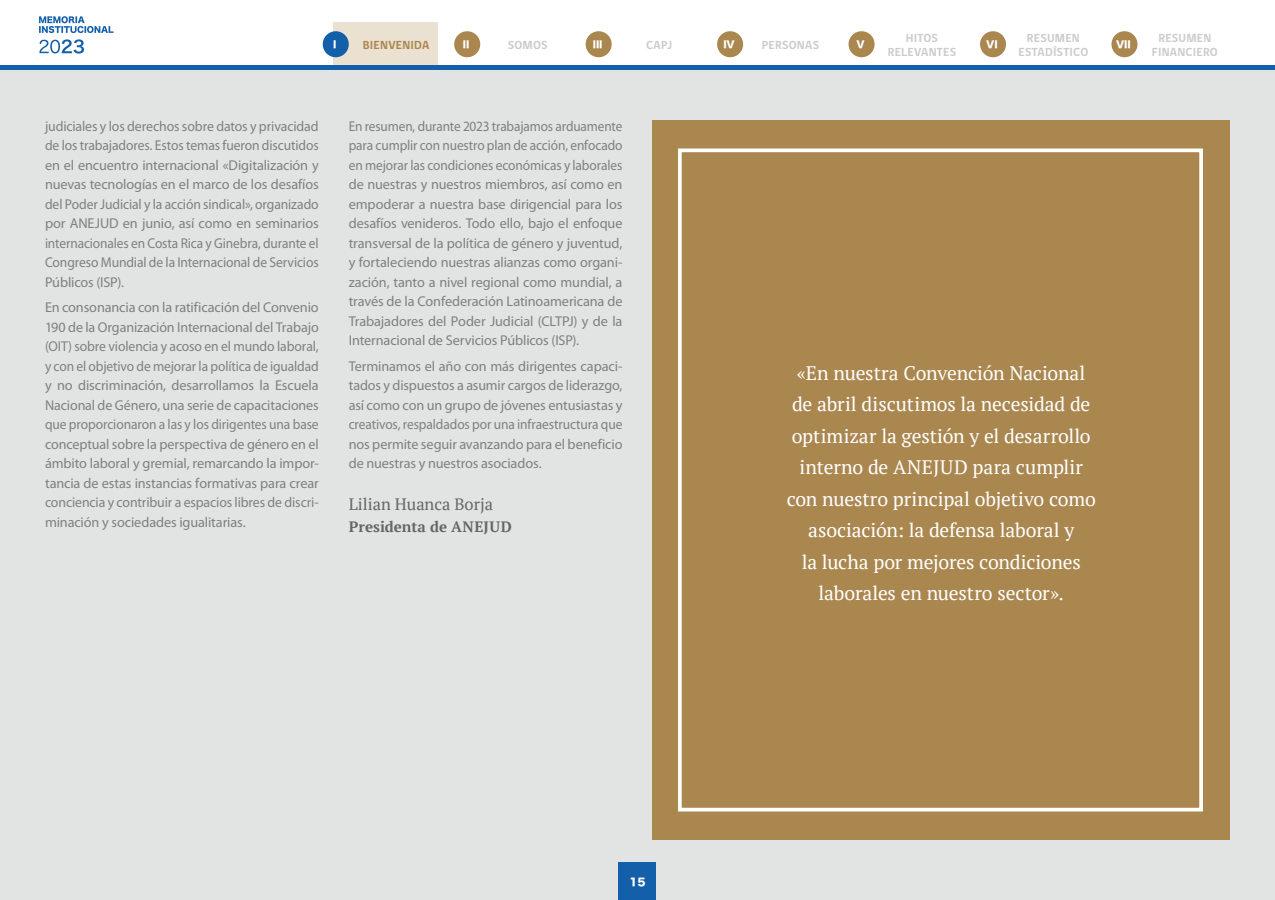
<style>
.page{position:relative;width:1275px;height:900px;background:#fff}
.page>*{position:absolute;margin:0;border:0;box-sizing:border-box;transform-origin:0 0}
.t1{font:19.5px/31.5px "PT Serif";letter-spacing:-.01em;color:#fff;text-align:center}
.t2{font:16.5px "PT Serif";color:#666}
.t3{font:700 15px "PT Serif";letter-spacing:.005em;color:#666}
.t4{font:14.25px/19.5px "Myriad Pro";letter-spacing:-.01em;color:#808080;text-align:justify}
.t5{font:14.25px/19.5px "Myriad Pro";letter-spacing:-.01em;color:#808080;text-align:justify;scale:.93 1}
.t6{font:700 12px/13.5px "gob CL";letter-spacing:.02em;color:#ccc;text-align:center}
.t7{font:700 12px "gob CL";letter-spacing:.015em;color:#ab8750}
.t8{font:10.5px "Hira Kaku Std W8";color:#fff}
.t9{font:9.6px "Hira Kaku Std W8";color:#fff}
</style>
<div class="page">
<div style="left:334px;top:23px;width:104px;height:42px;background:#eae1d1"></div>
<div style="left:0;top:65px;width:1275px;height:835px;background:#e2e3e3"></div>
<svg style="left:39px;top:16px;width:75px;height:17px"></svg>
<svg style="left:39px;top:39px;width:45px;height:15px"></svg>
<div style="left:0;top:65px;width:1275px;height:5px;background:#135fa9"></div>
<div style="left:323px;top:31px;width:26px;height:26px;background:#135fa9;border-radius:50%"></div>
<div style="left:454px;top:31px;width:26px;height:26px;background:#ab8750;border-radius:50%"></div>
<div style="left:586px;top:31px;width:26px;height:26px;background:#ab8750;border-radius:50%"></div>
<div style="left:717px;top:31px;width:26px;height:26px;background:#ab8750;border-radius:50%"></div>
<div style="left:849px;top:31px;width:26px;height:26px;background:#ab8750;border-radius:50%"></div>
<div style="left:980px;top:31px;width:26px;height:26px;background:#ab8750;border-radius:50%"></div>
<div style="left:1111px;top:31px;width:27px;height:26px;background:#ab8750;border-radius:50%"></div>
<div style="left:619px;top:863px;width:37px;height:37px;background:#135fa9"></div>
<div style="left:652px;top:120px;width:578px;height:720px;background:#ab8750"></div>
<div style="left:678px;top:149px;width:525px;height:663px;border:4px solid #fff"></div>
<p class="t6" style="left:888px;top:32px;width:70px">HITOS<br>RELEVANTES</p>
<p class="t6" style="left:1019px;top:32px;width:71px">RESUMEN<br>ESTADÍSTICO</p>
<p class="t6" style="left:1152px;top:32px;width:68px">RESUMEN<br>FINANCIERO</p>
<p class="t9" style="left:333px;top:39px;width:5px">I</p>
<p class="t9" style="left:463px;top:39px;width:8px">II</p>
<p class="t6" style="left:508px;top:38px;width:41px">SOMOS</p>
<p class="t9" style="left:593px;top:39px;width:11px">III</p>
<p class="t6" style="left:646px;top:38px;width:28px">CAPJ</p>
<p class="t9" style="left:723px;top:39px;width:13px">IV</p>
<p class="t6" style="left:762px;top:38px;width:59px">PERSONAS</p>
<p class="t9" style="left:856px;top:39px;width:10px">V</p>
<p class="t9" style="left:986px;top:39px;width:13px">VI</p>
<p class="t9" style="left:1116px;top:39px;width:16px">VII</p>
<p class="t7" style="left:363px;top:37px;width:68px">BIENVENIDA</p>
<p class="t4" style="left:45px;top:116px;width:275px">judiciales y los derechos sobre datos y privacidad de los trabajadores. Estos temas fueron discutidos en el encuentro internacional «Digitalización y nuevas tecnologías en el marco de los desafíos del Poder Judicial y la acción sindical», organizado por ANEJUD en junio, así como en seminarios internacionales en Costa Rica y Ginebra, durante el Congreso Mundial de la Internacional de Servicios Públicos (ISP).</p>
<p class="t4" style="left:45px;top:298px;width:275px">En consonancia con la ratificación del Convenio 190 de la Organización Internacional del Trabajo (OIT) sobre violencia y acoso en el mundo laboral, y con el objetivo de mejorar la política de igualdad y no discriminación, desarrollamos la Escuela Nacional de Género, una serie de capacitaciones que proporcionaron a las y los dirigentes una base conceptual sobre la perspectiva de género en el ámbito laboral y gremial, remarcando la impor&shy;tancia de estas instancias formativas para crear conciencia y contribuir a espacios libres de discri&shy;minación y sociedades igualitarias.</p>
<p class="t5" style="left:349px;top:116px;width:296px">En resumen, durante 2023 trabajamos arduamente para cumplir con nuestro plan de acción, enfocado en mejorar las condiciones económicas y laborales de nuestras y nuestros miembros, así como en empoderar a nuestra base dirigencial para los desafíos venideros. Todo ello, bajo el enfoque transversal de la política de género y juventud, y fortaleciendo nuestras alianzas como organi&shy;zación, tanto a nivel regional como mundial, a través de la Confederación Latinoamericana de Trabajadores del Poder Judicial (CLTPJ) y de la Internacional de Servicios Públicos (ISP).</p>
<p class="t4" style="left:349px;top:356px;width:275px">Terminamos el año con más dirigentes capaci&shy;tados y dispuestos a asumir cargos de liderazgo, así como con un grupo de jóvenes entusiastas y creativos, respaldados por una infraestructura que nos permite seguir avanzando para el beneficio de nuestras y nuestros asociados.</p>
<p class="t2" style="left:349px;top:493px;width:146px">Lilian Huanca Borja</p>
<p class="t3" style="left:349px;top:517px;width:164px">Presidenta de ANEJUD</p>
<p class="t1" style="left:787px;top:357px;width:311px">«En nuestra Convención Nacional de abril discutimos la necesidad de optimizar la gestión y el desarrollo interno de ANEJUD para cumplir con nuestro principal objetivo como asociación: la defensa laboral y<br>la lucha por mejores condiciones laborales en nuestro sector».</p>
<p class="t8" style="left:629px;top:876px;width:18px">15</p>
</div>
